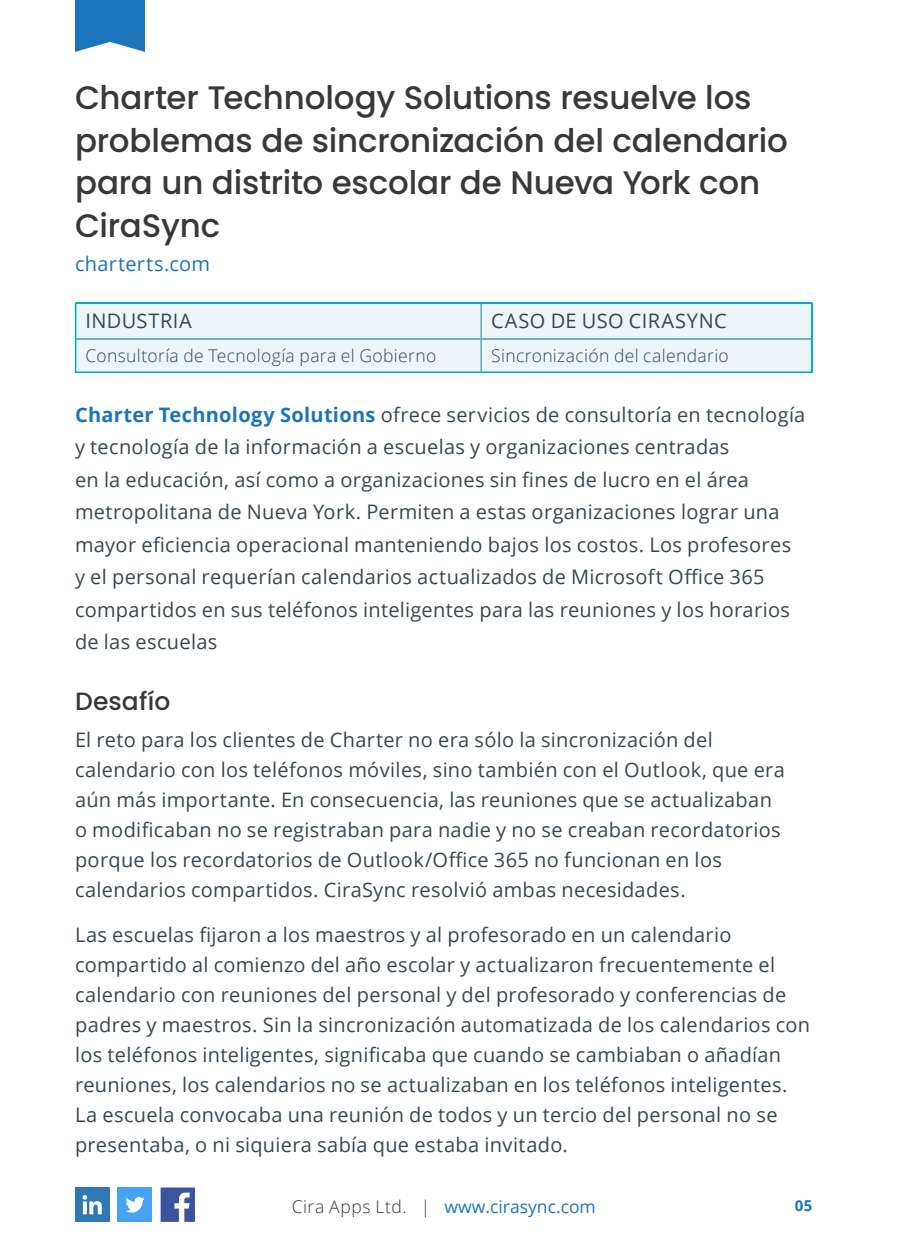
<style>
.page{position:relative;width:900px;height:1260px;background:#fff}
.page>*{position:absolute;margin:0;border:0;box-sizing:border-box;transform-origin:0 0}
.t1{font:500 32.5px/42.5px "Poppins";letter-spacing:-.005em;color:#383838}
.t2{font:500 25px "Poppins";letter-spacing:.005em;color:#383838}
.t3{font:20px/30px "Open Sans";letter-spacing:.015em;color:#38474f}
.t4{font:20px "Open Sans";letter-spacing:.015em;color:#1c75ba}
.t5{font:300 17.5px "Open Sans";letter-spacing:.02em;color:#38474f}
.t6{font:17.5px "Open Sans";color:#1c75ba}
.t7{font:700 15px "Open Sans";color:#1c75ba}
.s1{font-weight:700;color:#1c75ba}
.s2{font-weight:300;color:#383838}
</style>
<div class="page">
<svg style="left:75px;top:0;width:70px;height:52px;background:#3282c0"></svg>
<div style="left:118px;top:1188px;width:34px;height:34px;background:#45a3f2"></div>
<svg style="left:125px;top:1196px;width:20px;height:17px"></svg>
<div style="left:75px;top:1188px;width:34px;height:34px;background:#2e78b5"></div>
<svg style="left:83px;top:1195px;width:19px;height:19px"></svg>
<svg style="left:161px;top:1188px;width:34px;height:34px"></svg>
<svg style="left:75px;top:302px;width:738px;height:71px;background:#dceef5"></svg>
<h1 class="t1" style="left:75px;top:77px;width:714px">Charter Technology Solutions resuelve los problemas de sincronización del calendario para un distrito escolar de Nueva York con CiraSync</h1>
<p class="t4" style="left:75px;top:250px;width:137px">charterts.com</p>
<p class="t3" style="left:86px;top:306px;width:108px">INDUSTRIA</p>
<p class="t3" style="left:491px;top:306px;width:237px">CASO DE USO CIRASYNC</p>
<p class="t5" style="left:86px;top:344px;width:352px">Consultoría de Tecnología para el Gobierno</p>
<p class="t5" style="left:491px;top:344px;width:239px">Sincronización del calendario</p>
<p class="t3" style="left:75px;top:398px;width:732px;line-height:32.5px"><span class="s1">Charter Technology Solutions</span> ofrece servicios de consultoría en tecnología y tecnología de la información a escuelas y organizaciones centradas<br>en la educación, así como a organizaciones sin fines de lucro en el área metropolitana de Nueva York. Permiten a estas organizaciones lograr una mayor eficiencia operacional manteniendo bajos los costos. Los profesores y el personal requerían calendarios actualizados de Microsoft Office 365 compartidos en sus teléfonos inteligentes para las reuniones y los horarios de las escuelas</p>
<p class="t2" style="left:75px;top:687px;width:97px">Desafío</p>
<p class="t3" style="left:75px;top:724px;width:711px">El reto para los clientes de Charter no era sólo la sincronización del calendario con los teléfonos móviles, sino también con el Outlook, que era aún más importante. En consecuencia, las reuniones que se actualizaban o modificaban no se registraban para nadie y no se creaban recordatorios porque los recordatorios de Outlook/Office 365 no funcionan en los calendarios compartidos. CiraSync resolvió ambas necesidades.</p>
<p class="t3" style="left:75px;top:919px;width:737px">Las escuelas fijaron a los maestros y al profesorado en un calendario compartido al comienzo del año escolar y actualizaron frecuentemente el calendario con reuniones del personal y del profesorado y conferencias de padres y maestros. Sin la sincronización automatizada de los calendarios con los teléfonos inteligentes, significaba que cuando se cambiaban o añadían reuniones, los calendarios no se actualizaban en los teléfonos inteligentes.<br>La escuela convocaba una reunión de todos y un tercio del personal no se presentaba, o ni siquiera sabía que estaba invitado.</p>
<p class="t6" style="left:292px;top:1195px;width:306px"><span class="s2">Cira Apps Ltd. |</span> www.cirasync.com</p>
<p class="t7" style="left:795px;top:1195px;width:19px">05</p>
</div>
